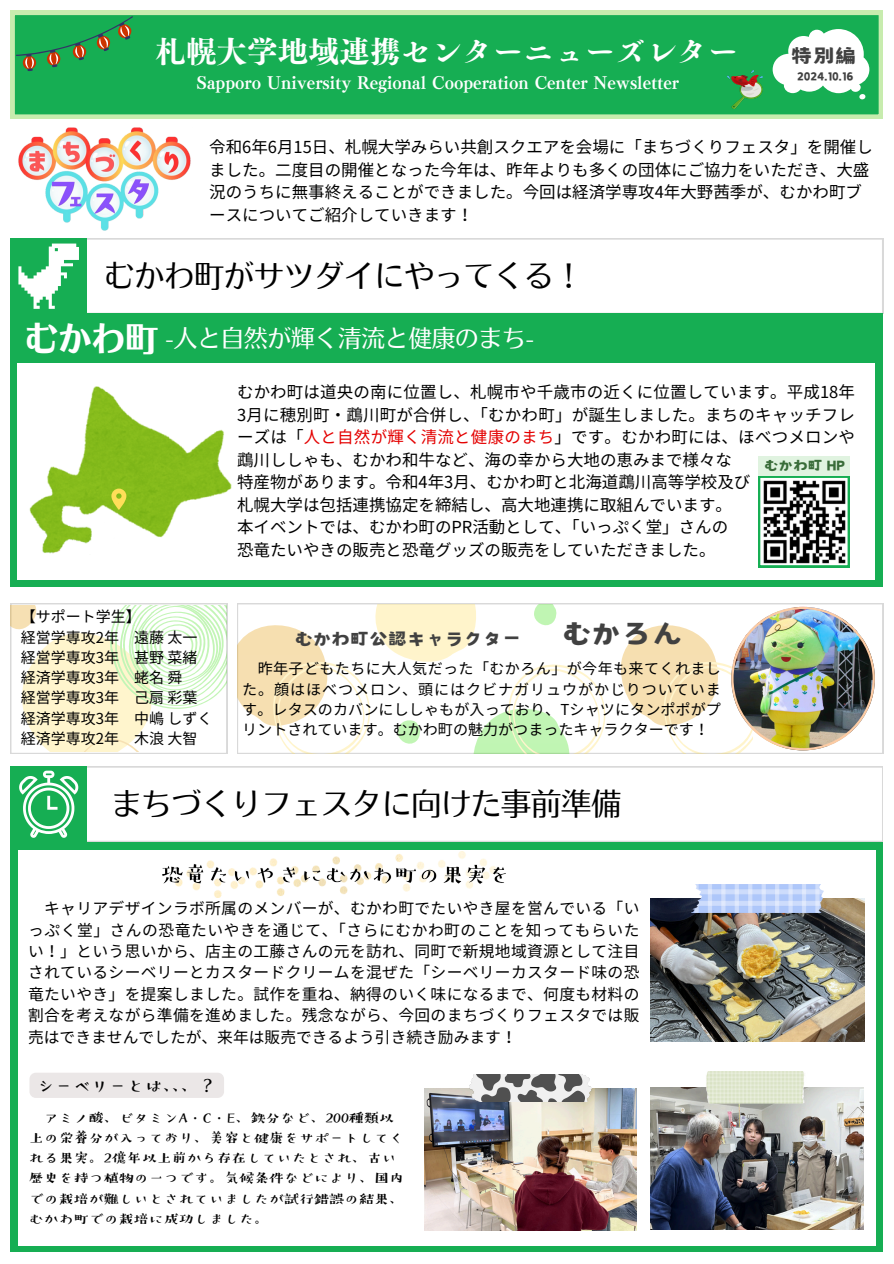
<style>
.page{position:relative;width:894px;height:1264px;background:#fff}
.page>*{position:absolute;margin:0;border:0;box-sizing:border-box;transform-origin:0 0}
.t1{font:33.9px "Canva Sweet Heart JP";color:#414141}
.t2{font:33.3px "Nud Motoya Aporo Std W6";color:#fff}
.t3{font:30.6px "Canva Tsuku AMD Min Std E";color:#fff}
.t4{font:30px "Nud Motoya Aporo Std W3";color:#000}
.t5{font:24.3px "Canva Sweet Heart JP";color:#414141}
.t6{font:23.4px "Nud Motoya Aporo Std W3";color:#fff}
.t7{font:21px "Canva Sweet Heart JP";color:#414141}
.t8{font:18px "Tsubame Std R";color:#000}
.t9{font:16.95px "Canva Tsuku AMD Min Std E";color:#fff}
.t10{font:16.5px/22.5px "Noto Sans JP";color:#000}
.t11{font:16.5px "Canva Sweet Heart JP";color:#396c39}
.t12{font:15.75px/21.3px "Noto Sans JP";letter-spacing:.02em;color:#000}
.t13{font:15px/20.2px "Noto Sans JP";color:#000;text-align:justify}
.t14{font:15px/20.2px "Tsubame Std R";color:#000}
.t15{font:13.8px "Canva Sweet Heart JP";color:#414141}
.s1{color:#e40000}
</style>
<div class="page">
<svg style="left:87px;top:238px;width:795px;height:75px"></svg>
<div style="left:10px;top:238px;width:77px;height:76px;background:#16ae53"></div>
<svg style="left:18px;top:243px;width:61px;height:66px"></svg>
<img style="left:18px;top:128px;width:173px;height:102px">
<div style="left:10px;top:313px;width:872px;height:273px;background:#16ae53"></div>
<div style="left:17px;top:364px;width:857px;height:216px;background:#fff"></div>
<img style="left:29px;top:386px;width:203px;height:168px">
<svg style="left:111px;top:488px;width:15px;height:22px"></svg>
<div style="left:10px;top:841px;width:872px;height:410px;background:#16ae53"></div>
<svg style="left:87px;top:766px;width:795px;height:75px"></svg>
<div style="left:10px;top:766px;width:77px;height:75px;background:#16ae53"></div>
<svg style="left:237px;top:603px;width:645px;height:151px"></svg>
<svg style="left:10px;top:11px;width:872px;height:108px;background:#28b45c"></svg>
<svg style="left:772px;top:29px;width:97px;height:71px"></svg>
<svg style="left:16px;top:16px;width:117px;height:55px;background:#2ba050"></svg>
<img style="left:727px;top:71px;width:35px;height:37px">
<svg style="left:19px;top:770px;width:59px;height:67px"></svg>
<svg style="left:10px;top:603px;width:217px;height:151px"></svg>
<div style="left:18px;top:849px;width:857px;height:396px;background:#fff"></div>
<img style="left:424px;top:1088px;width:212px;height:141px">
<img style="left:469px;top:1074px;width:122px;height:27px">
<img style="left:650px;top:1087px;width:213px;height:142px">
<img style="left:705px;top:1071px;width:104px;height:32px">
<img style="left:195px;top:851px;width:271px;height:46px">
<img style="left:162px;top:858px;width:344px;height:32px">
<img style="left:650px;top:898px;width:213px;height:143px">
<img style="left:691px;top:884px;width:132px;height:29px">
<svg style="left:237px;top:605px;width:637px;height:148px"></svg>
<div style="left:29px;top:1072px;width:195px;height:25px;background:#ebe7e7;border-radius:6px"></div>
<svg style="left:758px;top:475px;width:91px;height:92px"></svg>
<div style="left:757px;top:455px;width:92px;height:20px;background:#e0f3e0"></div>
<p class="t3" style="left:155px;top:36px;width:584px">札幌大学地域連携センターニューズレター</p>
<p class="t9" style="left:196px;top:74px;width:484px">Sapporo University Regional Cooperation Center Newsletter</p>
<p class="t5" style="left:790px;top:45px;width:67px">特別編</p>
<p class="t15" style="left:797px;top:70px;width:58px">2024.10.16</p>
<p class="t10" style="left:209px;top:135px;width:665px">令和6年6月 15日、札幌大学みらい共創スクエアを会場に「まちづくりフェスタ」を開催しました。二度目の開催となった今年は、昨年よりも多くの団体にご協力をいただき、大盛況のうちに無事終えることができました。今回は経済学専攻4年大野茜季が、むかわ町ブースについてご紹介していきます！</p>
<p class="t4" style="left:104px;top:260px;width:481px">むかわ町がサツダイにやってくる！</p>
<h6 class="t2" style="left:25px;top:322px;width:135px">むかわ町</h6>
<h6 class="t6" style="left:165px;top:326px;width:371px">-人と自然が輝く清流と健康のまち-</h6>
<p class="t13" style="left:21px;top:606px;width:121px">【サポート学生】</p>
<p class="t13" style="left:21px;top:626px;width:177px">経営学専攻2年 遠藤太一</p>
<p class="t13" style="left:21px;top:646px;width:178px">経営学専攻3年 甚野菜緒</p>
<p class="t13" style="left:21px;top:666px;width:163px">経済学専攻3年 蛯名舜</p>
<p class="t13" style="left:21px;top:687px;width:178px">経営学専攻3年 己扇彩葉</p>
<p class="t13" style="left:21px;top:707px;width:193px">経済学専攻3年 中嶋しずく</p>
<p class="t13" style="left:21px;top:727px;width:178px">経済学専攻2年 木浪大智</p>
<h3 class="t10" style="left:237px;top:380px;width:619px">むかわ町は道央の南に位置し、札幌市や千歳市の近くに位置しています。平成18年3月に穂別町・鵡川町が合併し、「むかわ町」が誕生しました。まちのキャッチフレーズは「<span class="s1">人と自然が輝く清流と健康のまち</span>」です。むかわ町には、ほべつメロンや鵡川ししゃも、むかわ和牛など、海の幸から大地の恵みまで様々な<br>特産物があります。令和4年3月、むかわ町と北海道鵡川高等学校及び<br>札幌大学は包括連携協定を締結し、高大地連携に取組んでいます。<br>本イベントでは、むかわ町のPR活動として、「いっぷく堂」さんの<br>恐竜たいやきの販売と恐竜グッズの販売をしていただきました。</h3>
<p class="t11" style="left:763px;top:457px;width:83px">むかわ町 HP</p>
<p class="t7" style="left:293px;top:629px;width:230px">むかわ町公認キャラクター</p>
<h5 class="t1" style="left:560px;top:618px;width:124px">むかろん</h5>
<h2 class="t13" style="left:242px;top:658px;width:480px;text-indent:15px">昨年子どもたちに大人気だった「むかろん」が今年も来てくれました。顔はほべつメロン、頭にはクビナガリュウがかじりついています。レタスのカバンにししゃもが入っており、Tシャツにタンポポがプリントされています。むかわ町の魅力がつまったキャラクターです！</h2>
<p class="t4" style="left:112px;top:788px;width:510px">まちづくりフェスタに向けた事前準備</p>
<p class="t12" style="left:28px;top:897px;width:612px;text-indent:16px">キャリアデザインラボ所属のメンバーが、むかわ町でたいやき屋を営んでいる「いっぷく堂」さんの恐竜たいやきを通じて、「さらにむかわ町のことを知ってもらいたい！」という思いから、店主の工藤さんの元を訪れ、同町で新規地域資源として注目されているシーベリーとカスタードクリームを混ぜた「シーベリーカスタード味の恐竜たいやき」を提案しました。試作を重ね、納得のいく味になるまで、何度も材料の割合を考えながら準備を進めました。残念ながら、今回のまちづくりフェスタでは販売はできませんでしたが、来年は販売できるよう引き続き励みます！</p>
<p class="t8" style="left:37px;top:1076px;width:182px">シーベリーとは、、、？</p>
<p class="t14" style="left:29px;top:1106px;width:376px;text-indent:15px">アミノ酸、ビタミンA・C・E、鉄分など、200種類以上の栄養分が入っており、美容と健康をサポートしてくれる果実。2億年以上前から存在していたとされ、古い歴史を持つ植物の一つです。気候条件などにより、国内での栽培が難しいとされていましたが試行錯誤の結果、むかわ町での栽培に成功しました。</p>
</div>
